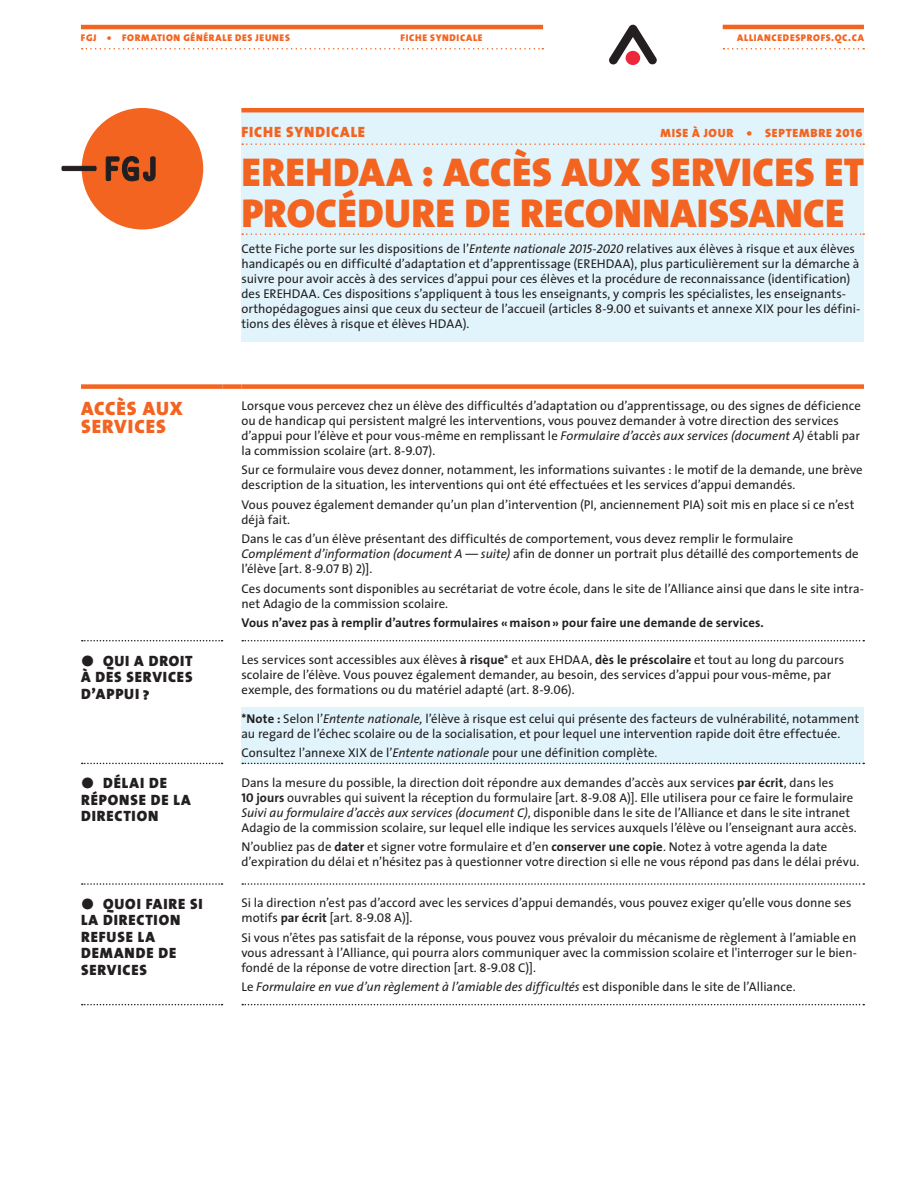
<style>
.page{position:relative;width:918px;height:1188px;background:#fff}
.page>*{position:absolute;margin:0;border:0;box-sizing:border-box;transform-origin:0 0}
.t1{font:40.5px "The Sans Black Caps";color:#f36421}
.t2{font:19.5px/18px "The Sans Black Caps";letter-spacing:.05em;color:#f36421}
.t3{font:15px "The Sans Black Caps";letter-spacing:.055em;color:#231f20}
.t4{font:15px "The Sans Black Caps";letter-spacing:.06em;color:#f36421}
.t5{font:12.75px/15px "The Sans";color:#231f20}
.t6{font:italic 12.75px "The Sans";letter-spacing:.005em;color:#231f20}
.t7{font:700 12.75px "The Sans";letter-spacing:.005em;color:#231f20}
.t8{font:12px "The Sans Black Caps";letter-spacing:.065em;color:#f36421}
.t9{font:9.75px "The Sans Black Caps";letter-spacing:.075em;color:#f36421}
.s1{font-style:italic}
.s2{font-family:"The Sans Caps";font-style:italic}
.s3{font-family:"The Sans Caps"}
.s4{font-family:"The Sans Black Expert"}
.s5{font-weight:700}
.s6{font-family:"The Sans Bold Caps"}
.s7{font-style:normal}
</style>
<div class="page">
<div style="left:241px;top:108px;width:623px;height:233px;background:#e1f4fc"></div>
<svg style="left:242px;top:143px;width:622px;height:2px"></svg>
<svg style="left:242px;top:233px;width:622px;height:2px"></svg>
<hr style="left:241px;top:108px;width:623px;height:4px;background:#f36421">
<hr style="left:81px;top:25px;width:462px;height:4px;background:#f36421">
<hr style="left:723px;top:25px;width:141px;height:4px;background:#f36421">
<svg style="left:82px;top:48px;width:461px;height:2px"></svg>
<svg style="left:723px;top:48px;width:141px;height:2px"></svg>
<svg style="left:609px;top:25px;width:48px;height:40px"></svg>
<div style="left:241px;top:707px;width:623px;height:56px;background:#e1f4fc"></div>
<svg style="left:242px;top:1004px;width:622px;height:1px"></svg>
<div style="left:81px;top:384px;width:141px;height:5px;background:#f36421"></div>
<svg style="left:82px;top:640px;width:141px;height:1px"></svg>
<div style="left:241px;top:384px;width:623px;height:5px;background:#f36421"></div>
<svg style="left:242px;top:640px;width:622px;height:1px"></svg>
<svg style="left:82px;top:763px;width:141px;height:1px"></svg>
<svg style="left:242px;top:763px;width:622px;height:1px"></svg>
<svg style="left:242px;top:883px;width:622px;height:2px"></svg>
<svg style="left:82px;top:883px;width:141px;height:2px"></svg>
<svg style="left:82px;top:1004px;width:141px;height:1px"></svg>
<div style="left:222px;top:384px;width:19px;height:5px;background:#f36421"></div>
<div style="left:82px;top:108px;width:121px;height:121px;background:#f36421;border-radius:50%"></div>
<svg style="left:106px;top:156px;width:49px;height:25px"></svg>
<div style="left:62px;top:166px;width:34px;height:5px;background:#231f20"></div>
<div style="left:62px;top:166px;width:34px;height:5px;border:1px solid #231f20"></div>
<p class="t9" style="left:81px;top:32px;width:210px">FGJ • FORMATION GÉNÉRALE DES JEUNES</p>
<p class="t9" style="left:401px;top:32px;width:48px">FICHE SYNDI</p>
<p class="t9" style="left:460px;top:32px;width:12px">CALE</p>
<p class="t9" style="left:737px;top:32px;width:14px">ALLIAN</p>
<p class="t9" style="left:772px;top:32px;width:13px">CEDES</p>
<p class="t9" style="left:801px;top:32px;width:13px">PROFS</p>
<p class="t9" style="left:831px;top:32px;width:34px">.QC.CA</p>
<p class="t4" style="left:241px;top:122px;width:125px">FICHE SYNDICALE</p>
<p class="t8" style="left:660px;top:125px;width:204px">MISE À JOUR • SEPTEMBRE 2016</p>
<h1 class="t1" style="left:241px;top:146px;width:26px">EREHDAA</h1>
<h1 class="t1" style="left:422px;top:146px;width:239px">: ACCÈSAUX SER</h1>
<h1 class="t1" style="left:714px;top:146px;width:46px">VICES</h1>
<h1 class="t1" style="left:824px;top:146px;width:20px">ET</h1>
<h1 class="t1" style="left:241px;top:187px;width:25px">PROC</h1>
<h1 class="t1" style="left:337px;top:187px;width:45px">ÉDURE</h1>
<h1 class="t1" style="left:465px;top:187px;width:24px">DERECONNAISSANCE</h1>
<p class="t5" style="left:241px;top:241px;width:621px">Cette Fiche porte sur les dispositions de l’<span class="s1">Entente nationale</span> <span class="s2">2015-2020</span> relatives aux élèves à risque et aux élèves handicapés ou en difficulté d’adaptation et d’apprentissage (EREHDAA), plus particulièrement sur la démarche à suivre pour avoir accès à des services d’appui pour ces élèves et la procédure de reconnaissance (identification) des EREHDAA. Ces dispositions s’appliquent à tous les enseignants, y compris les spécialistes, les enseignants&shy;orthopédagogues ainsi que ceux du secteur de l’accueil (articles <span class="s3">8</span>-<span class="s3">9</span>.<span class="s3">00</span> et suivants et annexe XIX pour les défini&shy;tions des élèves à risque et élèves HDAA).</p>
<h2 class="t2" style="left:81px;top:399px;width:103px">ACC ÈS AUX<br>SERVICES</h2>
<p class="t5" style="left:241px;top:398px;width:621px">Lorsque vous percevez chez un élève des difficultés d’adaptation ou d’apprentissage, ou des signes de déficience ou de handicap qui persistent malgré les interventions, vous pouvez demander à votre direction des services d’appui pour l’élève et pour vous-même en remplissant le <span class="s1">Formulaire d’accès aux services (document A)</span> établi par la commission scolaire (art. <span class="s3">8</span>-<span class="s3">9</span>.<span class="s3">07</span>).</p>
<p class="t5" style="left:241px;top:462px;width:623px">Sur ce formulaire vous devez donner, notamment, les informations suivantes : le motif de la demande, une brève description de la situation, les interventions qui ont été effectuées et les services d’appui demandés.</p>
<p class="t5" style="left:241px;top:497px;width:615px">Vous pouvez également demander qu’un plan d’intervention (PI, anciennement PIA) soit mis en place si ce n’est déjà fait.</p>
<p class="t5" style="left:241px;top:531px;width:619px">Dans le cas d’un élève présentant des difficultés de comportement, vous devez remplir le formulaire<br><span class="s1">Complément d’information (document A</span> — <span class="s1">suite)</span> afin de donner un portrait plus détaillé des comportements de l’élève [art. <span class="s3">8</span>-<span class="s3">9</span>.<span class="s3">07</span> B) <span class="s3">2</span>)].</p>
<p class="t5" style="left:241px;top:581px;width:624px">Ces documents sont disponibles au secrétariat de votre école, dans le site de l’Alliance ainsi que dans le site intra&shy;net Adagio de la commission scolaire.</p>
<p class="t7" style="left:241px;top:615px;width:524px">Vous n’avez pas à remplir d’autres formulaires «maison» pour faire une demande de services.</p>
<p class="t3" style="left:81px;top:651px;width:32px"><span class="s4">ö</span> QUI</p>
<p class="t3" style="left:134px;top:651px;width:25px">A DROIT</p>
<p class="t3" style="left:81px;top:667px;width:24px">À DES</p>
<p class="t3" style="left:126px;top:667px;width:9px">SERVI</p>
<p class="t3" style="left:168px;top:667px;width:18px">CES</p>
<p class="t3" style="left:81px;top:684px;width:70px">D’APPUI ?</p>
<p class="t5" style="left:241px;top:652px;width:604px">Les services sont accessibles aux élèves <span class="s5">à risque</span>* et aux EHDAA, <span class="s5">dès le préscolaire</span> et tout au long du parcours scolaire de l’élève. Vous pouvez également demander, au besoin, des services d’appui pour vous-même, par exemple, des formations ou du matériel adapté (art. <span class="s3">8</span>-<span class="s3">9</span>.<span class="s3">06</span>).</p>
<p class="t5" style="left:241px;top:711px;width:619px"><span class="s5">*Note :</span> Selon l’<span class="s1">Entente nationale,</span> l’élève à risque est celui qui présente des facteurs de vulnérabilité, notamment au regard de l’échec scolaire ou de la socialisation, et pour lequel une intervention rapide doit être effectuée.</p>
<p class="t5" style="left:241px;top:746px;width:418px">Consultez l’annexe XIX de l’<span class="s1">Entente nationale</span> pour une définition complète.</p>
<p class="t3" style="left:81px;top:774px;width:41px"><span class="s4">ö</span> DÉLAI</p>
<p class="t3" style="left:149px;top:774px;width:10px">DE</p>
<p class="t3" style="left:81px;top:790px;width:38px">RÉ PONSE</p>
<p class="t3" style="left:151px;top:790px;width:32px">DE LA</p>
<p class="t3" style="left:81px;top:807px;width:9px">DIRE</p>
<p class="t3" style="left:114px;top:807px;width:19px">CTION</p>
<p class="t3" style="left:81px;top:894px;width:33px"><span class="s4">ö</span> QUOI</p>
<p class="t3" style="left:146px;top:894px;width:8px">FAIRESI</p>
<p class="t3" style="left:81px;top:911px;width:31px">LA DIRE</p>
<p class="t3" style="left:136px;top:911px;width:19px">CTION</p>
<p class="t3" style="left:81px;top:927px;width:10px">REFUSE</p>
<p class="t3" style="left:138px;top:927px;width:10px">LA</p>
<p class="t3" style="left:81px;top:944px;width:12px">DEMANDE</p>
<p class="t3" style="left:158px;top:944px;width:10px">DE</p>
<p class="t3" style="left:81px;top:960px;width:9px">SERVI</p>
<p class="t3" style="left:123px;top:960px;width:18px">CES</p>
<p class="t5" style="left:241px;top:775px;width:617px">Dans la mesure du possible, la direction doit répondre aux demandes d’accès aux services <span class="s5">par écrit</span>, dans les<br><span class="s6">10</span> <span class="s5">jours</span> ouvrables qui suivent la réception du formulaire [art. <span class="s3">8</span>-<span class="s3">9</span>.<span class="s3">08</span> A)]. Elle utilisera pour ce faire le formulaire <span class="s1">Suivi au formulaire d’accès aux services (document C)</span>, disponible dans le site de l’Alliance et dans le site intranet Adagio de la commission scolaire, sur lequel elle indique les services auxquels l’élève ou l’enseignant aura accès.</p>
<p class="t5" style="left:241px;top:839px;width:619px">N’oubliez pas de <span class="s5">dater</span> et signer votre formulaire et d’en <span class="s5">conserver une copie</span>. Notez à votre agenda la date d’expiration du délai et n’hésitez pas à questionner votre direction si elle ne vous répond pas dans le délai prévu.</p>
<p class="t5" style="left:241px;top:895px;width:612px">Si la direction n’est pas d’accord avec les services d’appui demandés, vous pouvez exiger qu’elle vous donne ses motifs <span class="s5">par écrit</span> [art. <span class="s3">8</span>-<span class="s3">9</span>.<span class="s3">08</span> A)].</p>
<p class="t5" style="left:241px;top:930px;width:617px;text-align:justify">Si vous n’êtes pas satisfait de la réponse, vous pouvez vous prévaloir du mécanisme de règlement à l’amiable en vous adressant à l’Alliance, qui pourra alors communiquer avec la commission scolaire et l'interroger sur le bien&shy;fondé de la réponse de votre direction [art. <span class="s3">8</span>-<span class="s3">9</span>.<span class="s3">08</span> C)].</p>
<p class="t6" style="left:241px;top:979px;width:556px"><span class="s7">Le</span> Formulaire en vue d’un règlement à l’amiable des difficultés <span class="s7">est disponible dans le site de l’Alliance.</span></p>
</div>
